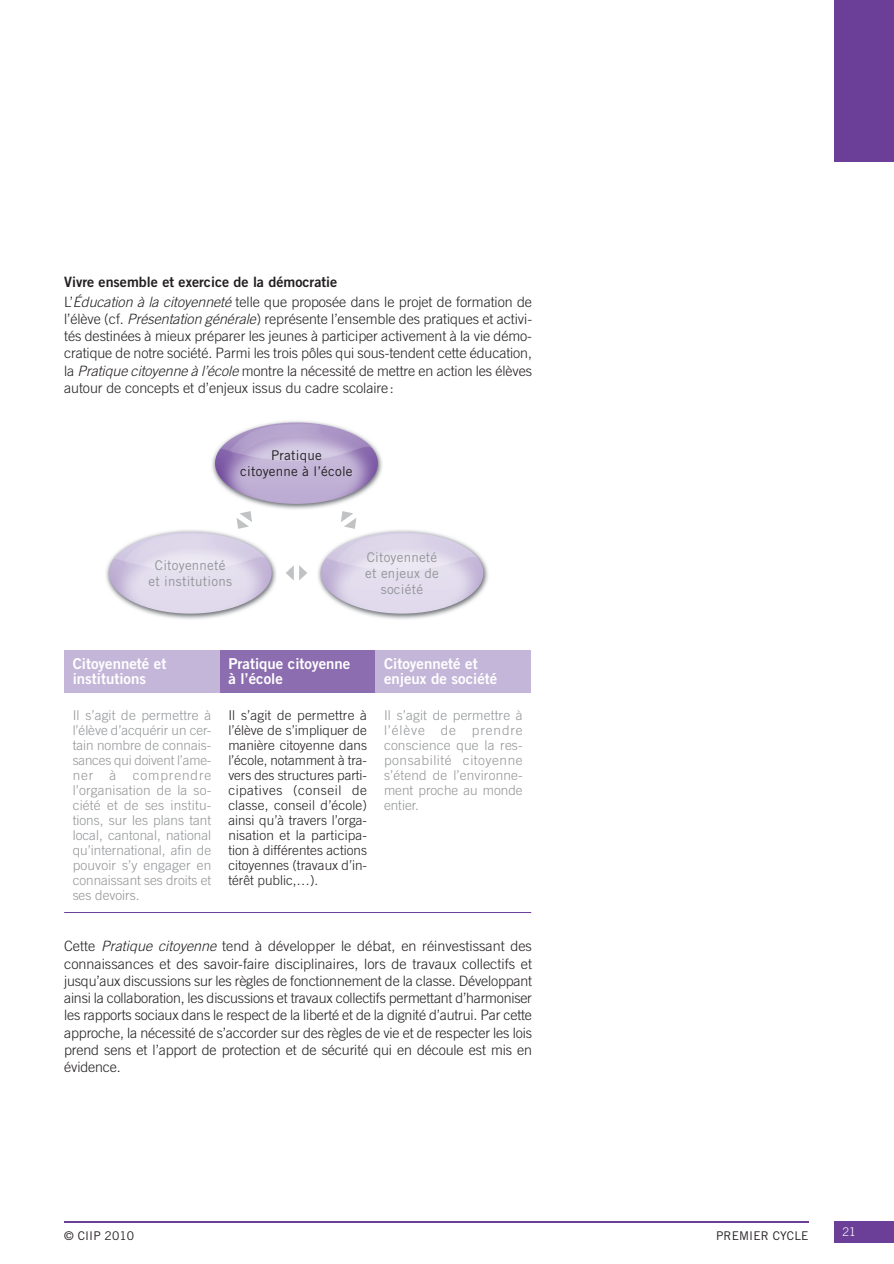
<style>
.page{position:relative;width:894px;height:1264px;background:#fff}
.page>*{position:absolute;margin:0;border:0;box-sizing:border-box;transform-origin:0 0}
.t1{font:15px/15px "Trade Gothic LT Std Bd 2";color:#fff}
.t2{font:300 14.25px/17.2px "Trade Gothic LT Std";letter-spacing:-.01em;color:#231f20;text-align:justify}
.t3{font:14.25px "Trade Gothic LT Std Bd 2";color:#231f20}
.t4{font:300 13.5px/15px "Trade Gothic LT Std";color:#939598;text-align:justify}
.t5{font:300 13.5px/15px "Trade Gothic LT Std";color:#231f20;text-align:justify}
.t6{font:13.35px/16px "Trade Gothic LT Std";letter-spacing:.015em;color:#939598;text-align:center}
.t7{font:13.35px/16px "Trade Gothic LT Std";letter-spacing:.015em;color:#231f20;text-align:center}
.t8{font:12px "Trade Gothic LT Std";letter-spacing:.01em;color:#231f20}
.t9{font:300 12px "Trade Gothic LT Std";color:#fff}
.s1{font-style:italic}
</style>
<div class="page">
<img style="left:212px;top:421px;width:170px;height:88px">
<img style="left:215px;top:422px;width:163px;height:82px;border-radius:50%">
<img style="left:106px;top:530px;width:170px;height:89px">
<img style="left:109px;top:532px;width:163px;height:81px;border-radius:50%">
<img style="left:318px;top:530px;width:170px;height:89px">
<img style="left:320px;top:532px;width:163px;height:81px;border-radius:50%">
<svg style="left:286px;top:565px;width:21px;height:15px"></svg>
<svg style="left:236px;top:511px;width:16px;height:18px"></svg>
<svg style="left:341px;top:511px;width:15px;height:18px"></svg>
<div style="left:64px;top:650px;width:156px;height:43px;background:#c4b6d8"></div>
<div style="left:220px;top:650px;width:155px;height:43px;background:#8c6db0"></div>
<div style="left:375px;top:650px;width:156px;height:43px;background:#c4b6d8"></div>
<hr style="left:64px;top:912px;width:467px;height:1px;background:#6b3e98">
<hr style="left:64px;top:1221px;width:744px;height:1px;background:#6b3e98">
<div style="left:834px;top:1221px;width:60px;height:21px;background:#6b3e98"></div>
<div style="left:834px;top:0;width:60px;height:162px;background:#6b3e98"></div>
<p class="t3" style="left:64px;top:277px;width:275px">Vivre ensemble et exercice de la démocratie</p>
<p class="t2" style="left:64px;top:294px;width:469px">L’<span class="s1">Éducation à la citoyenneté</span> telle que proposée dans le projet de formation de l’élève (cf. <span class="s1">Présentation générale</span> ) représente l’ensemble des pratiques et activi&shy;tés destinées à mieux préparer les jeunes à participer activement à la vie démo&shy;cratique de notre société. Parmi les trois pôles qui sous-tendent cette éducation, la <span class="s1">Pratique citoyenne à l’école</span> montre la nécessité de mettre en action les élèves autour de concepts et d’enjeux issus du cadre scolaire :</p>
<p class="t7" style="left:240px;top:448px;width:114px">Pratique<br>citoyenne à l’école</p>
<p class="t6" style="left:148px;top:558px;width:85px">Citoyenneté et institutions</p>
<p class="t6" style="left:365px;top:550px;width:75px">Citoyenneté et enjeux de société</p>
<p class="t1" style="left:73px;top:658px;width:95px">Citoyenneté et institutions</p>
<p class="t1" style="left:228px;top:658px;width:124px">Pratique citoyenne à l’école</p>
<p class="t1" style="left:384px;top:658px;width:115px">Citoyenneté et enjeux de société</p>
<p class="t4" style="left:73px;top:708px;width:140px">Il s’agit de permettre à l’élève d’acquérir un cer&shy;tain nombre de connais&shy;sances qui doivent l’ame&shy;ner à comprendre l’organisation de la so&shy;ciété et de ses institu&shy;tions, sur les plans tant local, cantonal, national qu’international, afin de pouvoir s’y engager en connaissant ses droits et ses devoirs.</p>
<p class="t5" style="left:228px;top:708px;width:140px">Il s’agit de permettre à l’élève de s’impliquer de manière citoyenne dans l’école, notamment à tra&shy;vers des structures parti&shy;cipatives (conseil de classe, conseil d’école) ainsi qu’à travers l’orga&shy;nisation et la participa&shy;tion à différentes actions citoyennes (travaux d’in&shy;térêt public,…).</p>
<p class="t4" style="left:384px;top:708px;width:140px">Il s’agit de permettre à l’élève de prendre conscience que la res&shy;ponsabilité citoyenne s’étend de l’environne&shy;ment proche au monde entier.</p>
<p class="t2" style="left:64px;top:939px;width:469px">Cette <span class="s1">Pratique citoyenne</span> tend à développer le débat, en réinvestissant des connaissances et des savoir-faire disciplinaires, lors de travaux collectifs et jusqu’aux discussions sur les règles de fonctionnement de la classe. Développant ainsi la collaboration, les discussions et travaux collectifs permettant d’harmoniser les rapports sociaux dans le respect de la liberté et de la dignité d’autrui. Par cette approche, la nécessité de s’accorder sur des règles de vie et de respecter les lois prend sens et l’apport de protection et de sécurité qui en découle est mis en évidence.</p>
<p class="t8" style="left:64px;top:1231px;width:72px">© CIIP 2010</p>
<p class="t9" style="left:842px;top:1227px;width:15px">21</p>
<p class="t8" style="left:716px;top:1231px;width:94px">PREMIER CYCLE</p>
</div>
